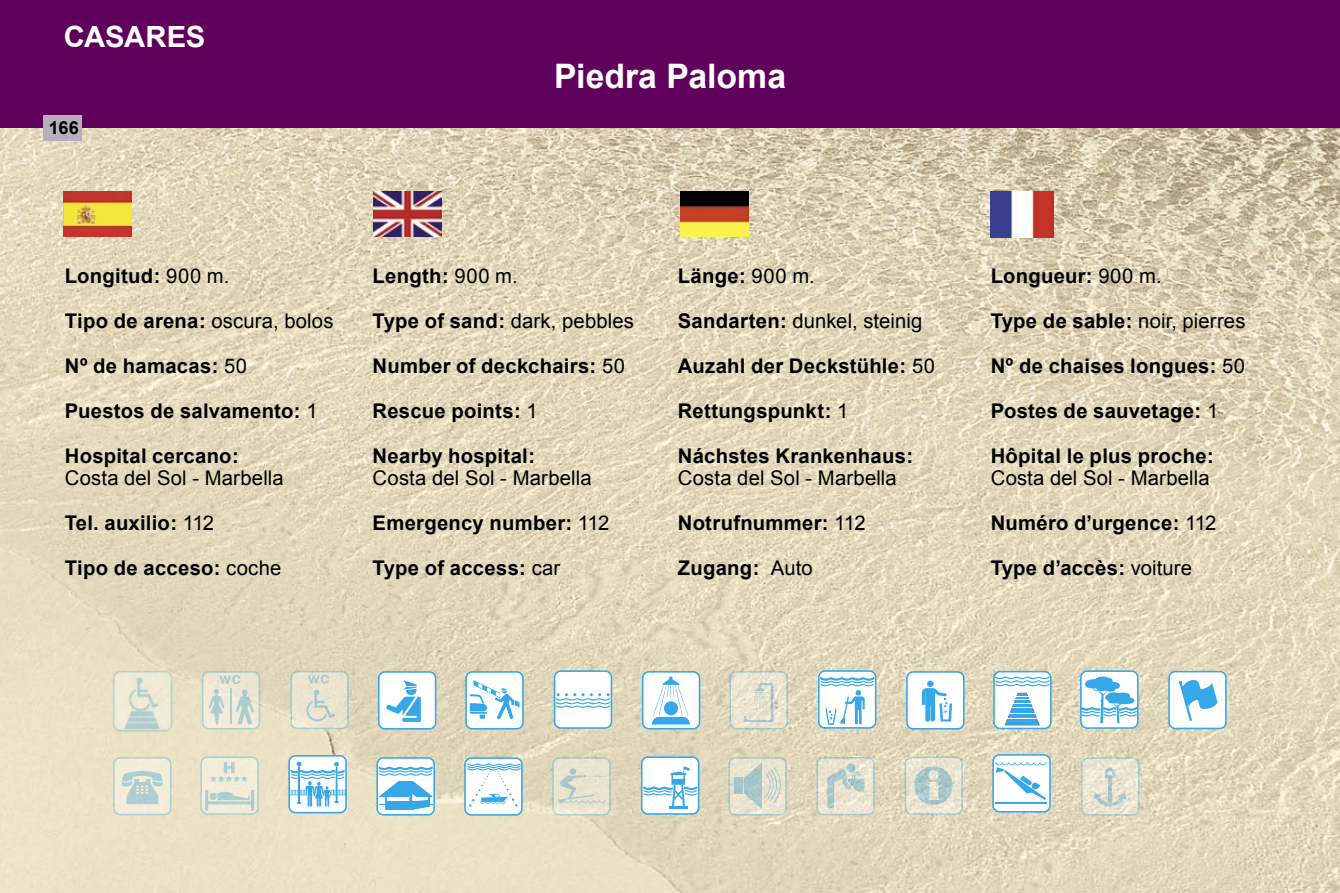
<style>
.page{position:relative;width:1340px;height:893px;background:#fff}
.page>*{position:absolute;margin:0;border:0;box-sizing:border-box;transform-origin:0 0}
.t1{font:700 33.75px "Arial";color:#fff}
.t2{font:700 29.25px "Arial";letter-spacing:-.01em;color:#fff}
.t3{font:700 20.25px "Arial";letter-spacing:.015em;color:#000}
.t4{font:20.25px "Arial";letter-spacing:.005em;color:#000}
.t5{font:700 18px "Arial";color:#000}
.s1{font-weight:400}
.s2{font-weight:700}
</style>
<div class="page">
<img style="left:0;top:128px;width:1339px;height:765px">
<div style="left:0;top:0;width:1339px;height:128px;background:#5f005c"></div>
<img style="left:373px;top:191px;width:68px;height:45px">
<img style="left:990px;top:192px;width:63px;height:45px">
<img style="left:680px;top:191px;width:69px;height:46px">
<img style="left:64px;top:191px;width:67px;height:46px">
<div style="left:553px;top:758px;width:57px;height:57px;background:#eae4d1;border-radius:6px"></div>
<div style="left:552px;top:757px;width:58px;height:59px;border:2px solid #36a7e9;border-radius:6px"></div>
<div style="left:570px;top:768px;width:6px;height:7px;background:#a6c6c9;border-radius:50%"></div>
<svg style="left:558px;top:775px;width:47px;height:28px"></svg>
<div style="left:291px;top:672px;width:57px;height:56px;background:#eae4d1;border-radius:6px"></div>
<div style="left:290px;top:671px;width:59px;height:58px;border:2px solid #36a7e9;border-radius:6px"></div>
<svg style="left:306px;top:675px;width:29px;height:46px"></svg>
<div style="left:202px;top:672px;width:57px;height:57px;background:#f1ebd7;border-radius:6px"></div>
<div style="left:202px;top:671px;width:58px;height:59px;border:2px solid #36a7e9;border-radius:6px"></div>
<svg style="left:208px;top:675px;width:46px;height:50px"></svg>
<div style="left:554px;top:671px;width:57px;height:57px;background:#fff;border-radius:6px"></div>
<div style="left:554px;top:670px;width:58px;height:59px;border:2px solid #36a7e9;border-radius:6px"></div>
<svg style="left:556px;top:693px;width:54px;height:15px"></svg>
<div style="left:1169px;top:672px;width:56px;height:56px;background:#fff;border-radius:6px"></div>
<div style="left:1168px;top:671px;width:58px;height:58px;border:2px solid #36a7e9;border-radius:6px"></div>
<svg style="left:1178px;top:680px;width:39px;height:41px"></svg>
<svg style="left:817px;top:758px;width:57px;height:57px"></svg>
<div style="left:816px;top:757px;width:58px;height:58px;border:2px solid #36a7e9;border-radius:6px"></div>
<svg style="left:846px;top:764px;width:9px;height:8px"></svg>
<svg style="left:827px;top:769px;width:37px;height:40px"></svg>
<div style="left:465px;top:758px;width:57px;height:57px;background:#fff;border-radius:6px"></div>
<div style="left:464px;top:757px;width:58px;height:59px;border:2px solid #36a7e9;border-radius:6px"></div>
<svg style="left:467px;top:763px;width:53px;height:44px"></svg>
<div style="left:642px;top:672px;width:57px;height:57px;background:#fff;border-radius:6px"></div>
<div style="left:642px;top:671px;width:58px;height:58px;border:2px solid #36a7e9;border-radius:6px"></div>
<svg style="left:652px;top:677px;width:38px;height:47px"></svg>
<div style="left:201px;top:757px;width:57px;height:57px;background:#f1ebd8;border-radius:6px"></div>
<div style="left:200px;top:756px;width:59px;height:59px;border:2px solid #36a7e9;border-radius:6px"></div>
<svg style="left:205px;top:790px;width:49px;height:21px"></svg>
<svg style="left:210px;top:762px;width:38px;height:20px"></svg>
<svg style="left:905px;top:757px;width:57px;height:57px"></svg>
<div style="left:904px;top:756px;width:59px;height:59px;border:2px solid #36a7e9;border-radius:6px"></div>
<svg style="left:914px;top:766px;width:38px;height:39px"></svg>
<svg style="left:730px;top:672px;width:57px;height:57px"></svg>
<div style="left:729px;top:671px;width:59px;height:58px;border:2px solid #36a7e9;border-radius:6px"></div>
<svg style="left:744px;top:683px;width:34px;height:39px"></svg>
<div style="left:818px;top:671px;width:57px;height:57px;background:#fff;border-radius:6px"></div>
<div style="left:818px;top:670px;width:58px;height:59px;border:2px solid #36a7e9;border-radius:6px"></div>
<svg style="left:820px;top:677px;width:54px;height:48px"></svg>
<svg style="left:729px;top:758px;width:57px;height:57px"></svg>
<div style="left:728px;top:757px;width:58px;height:59px;border:2px solid #36a7e9;border-radius:6px"></div>
<div style="left:733px;top:778px;width:9px;height:16px;background:#a6c6c9"></div>
<svg style="left:743px;top:762px;width:38px;height:47px;background:#cfd7cd"></svg>
<div style="left:907px;top:672px;width:56px;height:57px;background:#fff;border-radius:6px"></div>
<div style="left:906px;top:671px;width:58px;height:59px;border:2px solid #36a7e9;border-radius:6px"></div>
<svg style="left:921px;top:680px;width:31px;height:42px"></svg>
<div style="left:466px;top:672px;width:57px;height:57px;background:#fff;border-radius:6px"></div>
<div style="left:465px;top:671px;width:58px;height:59px;border:2px solid #36a7e9;border-radius:6px"></div>
<svg style="left:470px;top:680px;width:49px;height:40px"></svg>
<div style="left:994px;top:672px;width:56px;height:56px;background:#fff;border-radius:6px"></div>
<div style="left:993px;top:671px;width:58px;height:58px;border:2px solid #36a7e9;border-radius:6px"></div>
<svg style="left:1004px;top:693px;width:35px;height:32px"></svg>
<svg style="left:995px;top:676px;width:54px;height:11px"></svg>
<div style="left:289px;top:756px;width:57px;height:57px;background:#fff;border-radius:6px"></div>
<div style="left:288px;top:755px;width:59px;height:58px;border:2px solid #36a7e9;border-radius:6px"></div>
<svg style="left:289px;top:762px;width:57px;height:45px"></svg>
<div style="left:379px;top:672px;width:56px;height:57px;background:#fff;border-radius:6px"></div>
<div style="left:378px;top:671px;width:58px;height:59px;border:2px solid #36a7e9;border-radius:6px"></div>
<svg style="left:386px;top:680px;width:35px;height:42px"></svg>
<div style="left:641px;top:757px;width:57px;height:57px;background:#fff;border-radius:6px"></div>
<div style="left:641px;top:756px;width:58px;height:59px;border:2px solid #36a7e9;border-radius:6px"></div>
<svg style="left:643px;top:766px;width:54px;height:42px"></svg>
<div style="left:1080px;top:671px;width:57px;height:57px;background:#fff;border-radius:6px"></div>
<div style="left:1080px;top:670px;width:58px;height:59px;border:2px solid #36a7e9;border-radius:6px"></div>
<svg style="left:1081px;top:675px;width:56px;height:48px"></svg>
<div style="left:114px;top:758px;width:57px;height:56px;background:#f2ecd9;border-radius:6px"></div>
<div style="left:113px;top:757px;width:58px;height:58px;border:2px solid #36a7e9;border-radius:6px"></div>
<svg style="left:122px;top:771px;width:41px;height:33px"></svg>
<svg style="left:1081px;top:758px;width:57px;height:57px;background:#ebe4d1"></svg>
<div style="left:1080px;top:757px;width:59px;height:59px;border:2px solid #36a7e9;border-radius:6px"></div>
<svg style="left:1093px;top:768px;width:33px;height:38px"></svg>
<div style="left:993px;top:755px;width:57px;height:57px;background:#fff;border-radius:6px"></div>
<div style="left:992px;top:754px;width:58px;height:58px;border:2px solid #36a7e9;border-radius:6px"></div>
<hr style="left:995px;top:803px;width:51px;height:1px;background:#36a7e9">
<svg style="left:995px;top:762px;width:51px;height:38px"></svg>
<div style="left:377px;top:758px;width:57px;height:57px;background:#fff;border-radius:6px"></div>
<div style="left:376px;top:757px;width:59px;height:59px;border:2px solid #36a7e9;border-radius:6px"></div>
<svg style="left:379px;top:767px;width:54px;height:43px"></svg>
<div style="left:44px;top:115px;width:38px;height:25px;background:#b9aebb"></div>
<img style="left:112px;top:670px;width:61px;height:61px">
<p class="t2" style="left:64px;top:21px;width:143px">CASARES</p>
<p class="t5" style="left:49px;top:117px;width:32px">166</p>
<p class="t1" style="left:554px;top:58px;width:233px">Piedra Paloma</p>
<p class="t3" style="left:65px;top:264px;width:166px">Longitud: <span class="s1">900 m.</span></p>
<p class="t3" style="left:65px;top:309px;width:270px">Tipo de arena: <span class="s1">oscura, bolos</span></p>
<p class="t3" style="left:65px;top:354px;width:184px">Nº de hamacas: <span class="s1">50</span></p>
<p class="t3" style="left:65px;top:399px;width:254px">Puestos de salvamento: <span class="s1">1</span></p>
<p class="t3" style="left:65px;top:444px;width:175px">Hospital cercano:</p>
<p class="t4" style="left:65px;top:467px;width:220px">Costa del Sol - Marbella</p>
<p class="t3" style="left:65px;top:512px;width:151px">Tel. auxilio: <span class="s1">112</span></p>
<p class="t3" style="left:65px;top:557px;width:218px">Tipo de acceso: <span class="s1">coche</span></p>
<p class="t3" style="left:372px;top:264px;width:147px">Length: <span class="s1">900 m.</span></p>
<p class="t4" style="left:372px;top:309px;width:263px"><span class="s2">Type of sand:</span> dark, pebbles</p>
<p class="t3" style="left:372px;top:354px;width:254px">Number of deckchairs: <span class="s1">50</span></p>
<p class="t3" style="left:372px;top:399px;width:166px">Rescue points: <span class="s1">1</span></p>
<p class="t3" style="left:372px;top:444px;width:164px">Nearby hospital:</p>
<p class="t4" style="left:372px;top:467px;width:220px">Costa del Sol - Marbella</p>
<p class="t3" style="left:372px;top:512px;width:238px">Emergency number: <span class="s1">112</span></p>
<p class="t3" style="left:372px;top:557px;width:189px">Type of access: <span class="s1">car</span></p>
<p class="t3" style="left:678px;top:264px;width:138px">Länge: <span class="s1">900 m.</span></p>
<p class="t4" style="left:678px;top:309px;width:246px"><span class="s2">Sandarten:</span> dunkel, steinig</p>
<p class="t3" style="left:678px;top:354px;width:258px">Auzahl der Deckstühle: <span class="s1">50</span></p>
<p class="t3" style="left:678px;top:399px;width:172px">Rettungspunkt: <span class="s1">1</span></p>
<p class="t3" style="left:678px;top:444px;width:237px">Náchstes Krankenhaus:</p>
<p class="t4" style="left:678px;top:467px;width:220px">Costa del Sol - Marbella</p>
<p class="t3" style="left:678px;top:512px;width:189px">Notrufnummer: <span class="s1">112</span></p>
<p class="t3" style="left:678px;top:557px;width:136px">Zugang: <span class="s1">Auto</span></p>
<p class="t3" style="left:990px;top:264px;width:172px">Longueur: <span class="s1">900 m.</span></p>
<p class="t3" style="left:990px;top:309px;width:256px">Type de sable: <span class="s1">noir, pierres</span></p>
<p class="t3" style="left:990px;top:354px;width:256px">Nº de chaises longues: <span class="s1">50</span></p>
<p class="t3" style="left:990px;top:399px;width:229px">Postes de sauvetage: <span class="s1">1</span></p>
<p class="t3" style="left:990px;top:444px;width:224px">Hôpital le plus proche:</p>
<p class="t4" style="left:990px;top:467px;width:220px">Costa del Sol - Marbella</p>
<p class="t3" style="left:990px;top:512px;width:227px">Numéro d’urgence: <span class="s1">112</span></p>
<p class="t3" style="left:990px;top:557px;width:203px">Type d’accès: <span class="s1">voiture</span></p>
</div>
